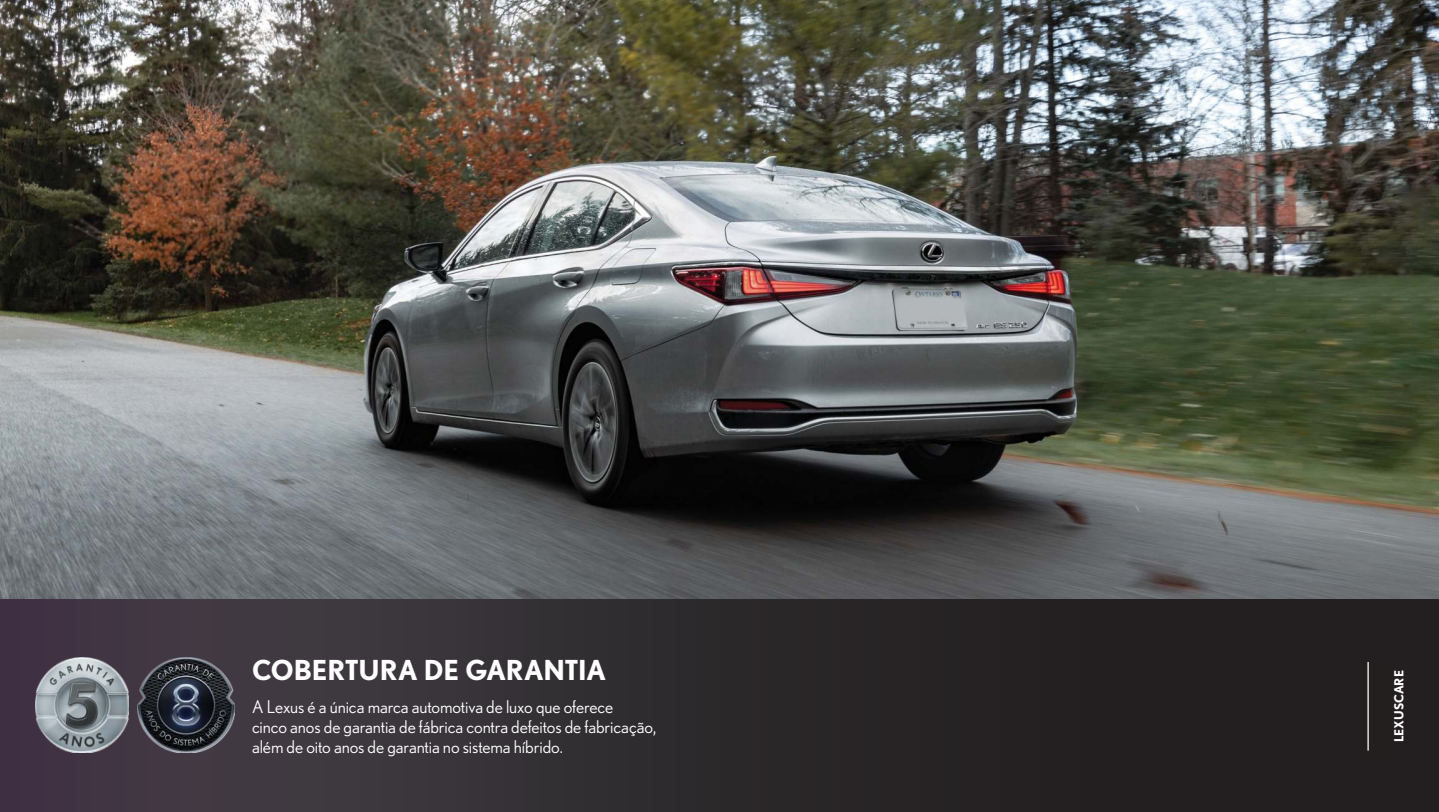
<style>
.page{position:relative;width:1439px;height:812px;background:#fff}
.page>*{position:absolute;margin:0;border:0;box-sizing:border-box;transform-origin:0 0}
.t1{font:700 27.5px "Nobel";letter-spacing:-.01em;color:#fff}
.t2{font:17.5px/20px "Nobel";letter-spacing:-.005em;color:#fff}
.t3{font:700 12.5px "Nobel";color:#fff}
</style>
<div class="page">
<img style="left:0;top:0;width:1439px;height:599px">
<img style="left:0;top:599px;width:1439px;height:212px">
<img style="left:138px;top:657px;width:96px;height:95px">
<img style="left:35px;top:657px;width:94px;height:95px">
<div style="left:1369px;top:664px;width:15px;height:101px;background:#221f1f"></div>
<hr style="left:1367px;top:661px;width:1px;height:89px;background:#fff">
<h1 class="t1" style="left:252px;top:653px;width:355px">COBERTURA DE GARANTIA</h1>
<p class="t2" style="left:252px;top:696px;width:406px">A Lexus é a única marca automotiva de luxo que oferece<br>cinco anos de garantia de fábrica contra defeitos de fabricação, além de oito anos de garantia no sistema híbrido.</p>
<p class="t3" style="left:1391px;top:742px;width:73px;rotate:-90deg">LEXUSCARE</p>
</div>
